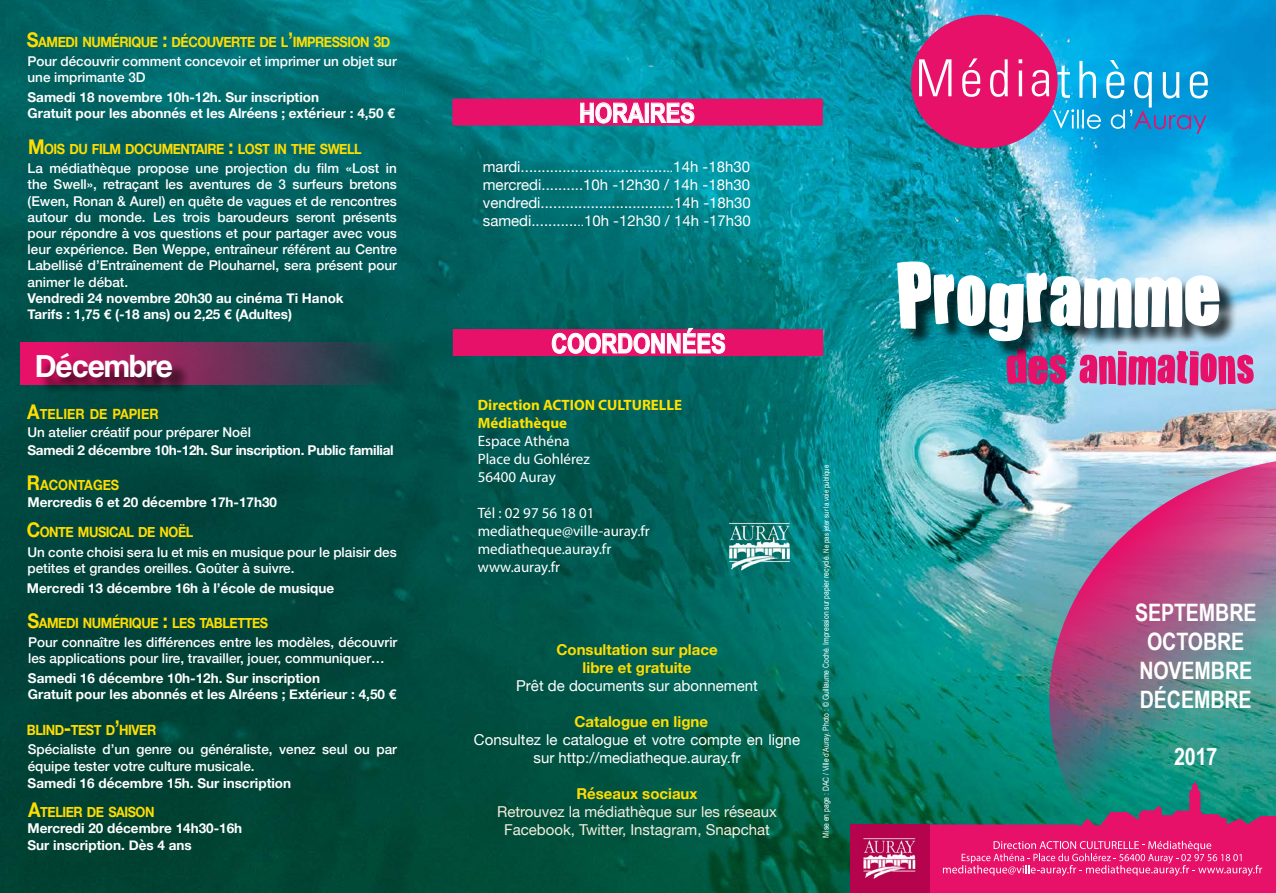
<style>
.page{position:relative;width:1276px;height:893px;background:#fff}
.page>*{position:absolute;margin:0;border:0;box-sizing:border-box;transform-origin:0 0}
.t1{font:105px "IMPACTED";color:#fff;scale:.9 1}
.t2{font:60px "IMPACTED";color:#e8116a;scale:.9 1}
.t3{font:33px "Coolvetica Rg";color:#fff}
.t4{font:700 27px "Arial Narrow";letter-spacing:-.005em;color:#fff}
.t5{font:700 24px/28.8px "Arial Narrow";letter-spacing:-.005em;color:#fff;text-align:center}
.t6{font:15px/18px "Helvetica Neue";color:#fff;text-align:justify}
.t7{font:15px/18px "Myriad Pro";color:#fff}
.t8{font:15px/18px "Helvetica Neue";color:#f5eedf;text-align:center}
.t9{font:700 15px/18px "Helvetica Neue";color:#fd0;text-align:center}
.t10{font:700 15px/18px "Myriad Pro";color:#ffe100}
.t11{font:700 14.1px "Helvetica Neue";letter-spacing:-.035em;color:#fd0;scale:.9 1}
.t12{font:700 14.1px "Helvetica Neue";color:#fd0;scale:.9 1}
.t13{font:500 13.5px/16.2px "Helvetica Neue";color:#fff}
.t14{font:700 13.5px/16.2px "Helvetica Neue";color:#fff}
.t15{font:700 13.5px "Helvetica Neue";letter-spacing:-.02em;color:#fff}
.t16{font:8.25px "Arial Narrow";color:#fff}
.s1{font-size:20.25px}
.s2{font-size:15px}
.s3{font-size:12px}
.s4{font-size:7.5px}
</style>
<div class="page">
<img style="left:0;top:0;width:1276px;height:893px">
<svg style="left:851px;top:781px;width:198px;height:112px"></svg>
<div style="left:452px;top:99px;width:371px;height:27px;background:#e8116a"></div>
<svg style="left:580px;top:102px;width:114px;height:22px"></svg>
<div style="left:911px;top:15px;width:146px;height:133px;background:#e8116a;border-radius:50%"></div>
<svg style="left:919px;top:58px;width:288px;height:76px"></svg>
<div style="left:20px;top:343px;width:383px;height:42px;background:linear-gradient(to right,#f70d6c,#014d48)"></div>
<div style="left:39px;top:356px;width:152px;height:40px;background:#000;opacity:.75"></div>
<img style="left:725px;top:518px;width:67px;height:53px">
<div style="left:453px;top:329px;width:370px;height:27px;background:#e8116a"></div>
<svg style="left:551px;top:328px;width:174px;height:26px"></svg>
<svg style="left:943px;top:841px;width:106px;height:35px"></svg>
<div style="left:850px;top:824px;width:80px;height:69px;background:#b5044d"></div>
<img style="left:863px;top:838px;width:53px;height:41px">
<img style="left:1049px;top:457px;width:227px;height:436px">
<div style="left:900px;top:264px;width:337px;height:96px;background:#000;opacity:.75"></div>
<p class="t11" style="left:27px;top:30px;width:405px"><span class="s1">S</span>AMEDI NUMÉRIQUE <span class="s1">:</span> DÉCOUVERTE DE L<span class="s1">’</span>IMPRESSION <span class="s2">3</span>D</p>
<p class="t13" style="left:28px;top:52px;width:371px">Pour découvrir comment concevoir et imprimer un objet sur une imprimante 3D</p>
<p class="t14" style="left:28px;top:89px;width:369px">Samedi 18 novembre 10h-12h. Sur inscription<br>Gratuit pour les abonnés et les Alréens ; extérieur : 4,50 €</p>
<p class="t11" style="left:28px;top:138px;width:372px"><span class="s1">M</span> OIS DU FILM DOCUMENTAIRE <span class="s1">:</span> LOST IN THE SWELL</p>
<p class="t13" style="left:28px;top:159px;width:371px;text-align:justify">La médiathèque propose une projection du film «Lost in the Swell», retraçant les aventures de 3 surfeurs bretons (Ewen, Ronan &amp; Aurel) en quête de vagues et de rencontres autour du monde. Les trois baroudeurs seront présents pour répondre à vos questions et pour partager avec vous leur expérience. Ben Weppe, entraîneur référent au Centre Labellisé d’Entraînement de Plouharnel, sera présent pour animer le débat.</p>
<p class="t14" style="left:28px;top:290px;width:318px">Vendredi 24 novembre 20h30 au cinéma Ti Hanok<br>Tarifs : 1,75 € (-18 ans) ou 2,25 € (Adultes)</p>
<h3 class="t3" style="left:36px;top:346px;width:138px">Décembre</h3>
<p class="t12" style="left:27px;top:402px;width:147px"><span class="s1">A</span>TELIER DE PAPIER</p>
<p class="t13" style="left:27px;top:423px;width:225px">Un atelier créatif pour préparer Noël</p>
<p class="t15" style="left:27px;top:440px;width:368px">Samedi 2 décembre 10h-12h. Sur inscription. Public familial</p>
<p class="t14" style="left:27px;top:494px;width:251px">Mercredis 6 et 20 décembre 17h-17h30</p>
<p class="t12" style="left:27px;top:474px;width:103px"><span class="s1">R</span>ACONTAGES</p>
<p class="t11" style="left:27px;top:521px;width:187px"><span class="s1">C</span>ONTE MUSICAL DE NOËL</p>
<p class="t13" style="left:27px;top:543px;width:371px">Un conte choisi sera lu et mis en musique pour le plaisir des petites et grandes oreilles. Goûter à suivre.</p>
<p class="t14" style="left:27px;top:581px;width:309px">Mercredi 13 décembre 16h à l’école de musique</p>
<p class="t11" style="left:27px;top:612px;width:268px"><span class="s1">S</span>AMEDI NUMÉRIQUE <span class="s1">:</span> LES TABLETTES</p>
<p class="t13" style="left:28px;top:633px;width:371px">Pour connaître les différences entre les modèles, découvrir les applications pour lire, travailler, jouer, communiquer…</p>
<p class="t14" style="left:28px;top:670px;width:370px">Samedi 16 décembre 10h-12h. Sur inscription<br>Gratuit pour les abonnés et les Alréens ; Extérieur : 4,50 €</p>
<p class="t11" style="left:27px;top:719px;width:145px">BLIND<span class="s1">-</span>TEST D<span class="s1">’</span>HIVER</p>
<p class="t13" style="left:28px;top:740px;width:371px">Spécialiste d’un genre ou généraliste, venez seul ou par équipe tester votre culture musicale.</p>
<p class="t14" style="left:28px;top:776px;width:265px">Samedi 16 décembre 15h. Sur inscription</p>
<p class="t11" style="left:28px;top:800px;width:142px"><span class="s1">A</span>TELIER DE SAISON</p>
<p class="t14" style="left:27px;top:821px;width:216px">Mercredi 20 décembre 14h30-16h<br>Sur inscription. Dès 4 ans</p>
<h3 class="t4" style="left:579px;top:93px;width:117px">HORAIRES</h3>
<p class="t6" style="left:483px;top:158px;width:269px">mardi...................................<span class="s3">..</span>14h -18h30 mercredi..........10h -12h30 / 14h -18h30 vendredi................................14h -18h30 samedi...........<span class="s3">..</span>10h -12h30 / 14h -17h30</p>
<h3 class="t4" style="left:551px;top:323px;width:176px">COORDONNÉES</h3>
<p class="t10" style="left:478px;top:396px;width:206px">Direction ACTION CULTURELLE<br>Médiathèque</p>
<p class="t7" style="left:478px;top:432px;width:113px">Espace Athéna<br>Place du Gohlérez<br>56400 Auray</p>
<p class="t7" style="left:478px;top:504px;width:173px">Tél : 02 97 56 18 01 mediatheque@ville-auray.fr mediatheque.auray.fr www.auray.fr</p>
<p class="t9" style="left:556px;top:640px;width:163px">Consultation sur place libre et gratuite</p>
<p class="t6" style="left:516px;top:677px;width:243px">Prêt de documents sur abonnement</p>
<p class="t9" style="left:574px;top:712px;width:135px">Catalogue en ligne</p>
<p class="t6" style="left:474px;top:731px;width:327px;text-align:center">Consultez le catalogue et votre compte en ligne sur http://mediatheque.auray.fr</p>
<p class="t9" style="left:576px;top:784px;width:123px">Réseaux sociaux</p>
<p class="t8" style="left:497px;top:803px;width:281px">Retrouvez la médiathèque sur les réseaux<br>Facebook, Twitter, Instagram, Snapchat</p>
<p class="t16" style="left:820px;top:837px;width:374px;rotate:-90deg">Mise en page : DAC / Ville d’Auray. Photo : © Guillaume Coché. Impression sur papier recyclé. <span class="s4">Ne pas jeter sur la voie publique</span></p>
<h1 class="t1" style="left:895px;top:248px;width:362px;rotate:-1deg">Programme</h1>
<h2 class="t2" style="left:1006px;top:337px;width:278px">des animations</h2>
<h3 class="t5" style="left:1135px;top:597px;width:123px">SEPTEMBRE<br>OCTOBRE<br>NOVEMBRE<br>DÉCEMBRE</h3>
<h3 class="t5" style="left:1174px;top:741px;width:45px">2017</h3>
</div>
